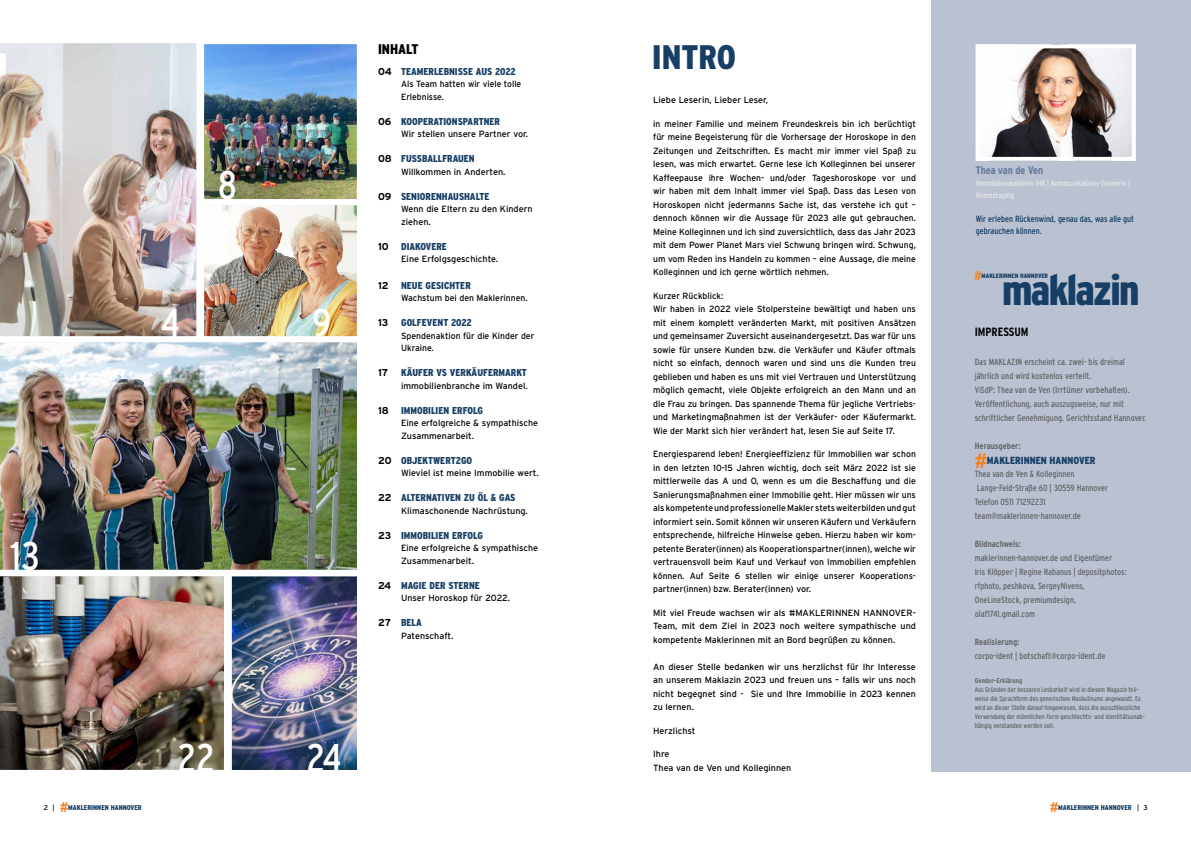
<style>
.page{position:relative;width:1191px;height:842px;background:#fff}
.page>*{position:absolute;margin:0;border:0;box-sizing:border-box;transform-origin:0 0}
.t1{font:900 43px "Interstate Condensed";letter-spacing:-.04em;color:#173f66}
.t2{font:condensed 40px "Interstate";color:#fff}
.t3{font:900 34px "Interstate Condensed";color:#173f66}
.t4{font:900 14px "Interstate Condensed";color:#000}
.t5{font:700 12px "Interstate Condensed";color:#000}
.t6{font:700 11px "Interstate Condensed";color:#617798}
.t7{font:900 10.3px "Interstate Condensed";color:#173f66}
.t8{font:900 10px "Interstate Condensed";color:#173f66}
.t9{font:700 10px "Interstate";color:#000}
.t10{font:9px/13.5px "Interstate";color:#000}
.t11{font:9px/13.5px "Interstate";color:#000;scale:.96 1}
.t12{font:condensed 9px/14px "Interstate";color:#636466}
.t13{font:condensed 9px/12px "Interstate";color:#173f66}
.t14{font:700 9px "Interstate Condensed";color:#636466}
.t15{font:9px/12.5px "Interstate";color:#000;scale:.95 1}
.t16{font:condensed 8px/12px "Interstate";color:#e6e7e8}
.t17{font:condensed 7px/9px "Interstate";color:#636466}
.t18{font:900 7px "Interstate Condensed";color:#173f66}
.t19{font:700 7px "Interstate Condensed";color:#636466}
.t20{font:900 6.3px "Interstate Condensed";color:#173f66}
.s1{font-family:"Interstate";font-weight:700;color:#000}
.s2{font-family:"Arial";font-weight:700;font-size:12.3px;color:#f58220}
.s3{font-family:"Arial";font-weight:700;font-size:20.2px;color:#f58220}
.s4{font-family:"Interstate";font-weight:400;color:#000}
.s5{font-family:"Arial";font-weight:700;font-size:13.7px;color:#f58220}
</style>
<div class="page">
<div style="left:931px;top:0;width:260px;height:771px;background:#bac2d2"></div>
<img style="left:0;top:43px;width:196px;height:293px">
<img style="left:232px;top:576px;width:125px;height:194px">
<img style="left:0;top:576px;width:224px;height:194px">
<img style="left:0;top:342px;width:357px;height:228px">
<img style="left:204px;top:44px;width:153px;height:155px">
<img style="left:204px;top:205px;width:153px;height:131px">
<img style="left:980px;top:49px;width:150px;height:107px">
<div style="left:975px;top:44px;width:160px;height:117px;border:4px solid #fff"></div>
<h2 class="t2" style="left:10px;top:533px;width:31px">13</h2>
<h2 class="t2" style="left:218px;top:163px;width:21px">8</h2>
<h2 class="t2" style="left:161px;top:300px;width:20px">4</h2>
<h2 class="t2" style="left:312px;top:300px;width:20px">9</h2>
<h3 class="t4" style="left:378px;top:42px;width:42px">INHALT</h3>
<p class="t8" style="left:378px;top:66px;width:139px"><span class="s1">04</span> TEAMERLEBNISSE AUS 2022</p>
<p class="t15" style="left:401px;top:78px;width:128px">Als Team hatten wir viele tolle<br>Erlebnisse.</p>
<p class="t8" style="left:378px;top:116px;width:123px"><span class="s1">06</span> KOOPERATIONSPARTNER</p>
<p class="t10" style="left:401px;top:127px;width:129px">Wir stellen unsere Partner vor.</p>
<p class="t8" style="left:378px;top:153px;width:98px"><span class="s1">08</span> FUSSBALLFRAUEN</p>
<p class="t10" style="left:401px;top:165px;width:106px">Willkommen in Anderten.</p>
<p class="t8" style="left:378px;top:191px;width:113px"><span class="s1">09</span> SENIORENHAUSHALTE</p>
<p class="t10" style="left:401px;top:203px;width:133px;line-height:12.5px">Wenn die Eltern zu den Kindern ziehen.</p>
<p class="t8" style="left:378px;top:241px;width:70px"><span class="s1">10</span> DIAKOVERE</p>
<p class="t10" style="left:401px;top:252px;width:99px">Eine Erfolgsgeschichte.</p>
<p class="t8" style="left:378px;top:280px;width:94px"><span class="s1">12</span> NEUE GESICHTER</p>
<p class="t11" style="left:401px;top:291px;width:133px">Wachstum bei den Maklerinnen.</p>
<p class="t9" style="left:378px;top:317px;width:12px">13</p>
<p class="t8" style="left:401px;top:317px;width:72px">GOLFEVENT 2022</p>
<p class="t11" style="left:401px;top:329px;width:140px;line-height:12.5px">Spendenaktion für die Kinder der<br>Ukraine.</p>
<p class="t9" style="left:378px;top:367px;width:12px">17</p>
<p class="t8" style="left:401px;top:367px;width:127px">KÄUFER VS VERKÄUFERMARKT</p>
<p class="t10" style="left:401px;top:379px;width:128px">immobilienbranche im Wandel.</p>
<p class="t8" style="left:378px;top:405px;width:106px"><span class="s1">18</span> IMMOBILIEN ERFOLG</p>
<p class="t10" style="left:401px;top:417px;width:138px;line-height:12.5px">Eine erfolgreiche &amp; sympathische<br>Zusammenarbeit.</p>
<p class="t8" style="left:378px;top:455px;width:96px"><span class="s1">20</span> OBJEKTWERT2GO</p>
<p class="t10" style="left:401px;top:466px;width:139px">Wieviel ist meine Immobilie wert.</p>
<p class="t8" style="left:378px;top:492px;width:139px"><span class="s1">22</span> ALTERNATIVEN ZU ÖL &amp; GAS</p>
<p class="t10" style="left:401px;top:504px;width:128px">Klimaschonende Nachrüstung.</p>
<p class="t8" style="left:378px;top:530px;width:106px"><span class="s1">23</span> IMMOBILIEN ERFOLG</p>
<p class="t10" style="left:401px;top:542px;width:138px;line-height:12.5px">Eine erfolgreiche &amp; sympathische<br>Zusammenarbeit.</p>
<p class="t8" style="left:378px;top:580px;width:103px"><span class="s1">24</span> MAGIE DER STERNE</p>
<p class="t10" style="left:401px;top:591px;width:111px">Unser Horoskop für 2022.</p>
<p class="t8" style="left:378px;top:617px;width:45px"><span class="s1">27</span> BELA</p>
<p class="t10" style="left:401px;top:629px;width:54px">Patenschaft.</p>
<h2 class="t2" style="left:177px;top:735px;width:39px">22</h2>
<h2 class="t2" style="left:306px;top:735px;width:37px">24</h2>
<h3 class="t3" style="left:652px;top:38px;width:85px">INTRO</h3>
<p class="t10" style="left:653px;top:93px;width:116px">Liebe Leserin, Lieber Leser,</p>
<p class="t10" style="left:653px;top:117px;width:264px;text-align:justify">in meiner Familie und meinem Freundeskreis bin ich berüchtigt für meine Begeisterung für die Vorhersage der Horoskope in den Zeitungen und Zeitschriften. Es macht mir immer viel Spaß zu lesen, was mich erwartet. Gerne lese ich Kolleginnen bei unserer Kaffeepause ihre Wochen- und/oder Tageshoroskope vor und wir haben mit dem Inhalt immer viel Spaß. Dass das Lesen von Horoskopen nicht jedermanns Sache ist, das verstehe ich gut – dennoch können wir die Aussage für 2023 alle gut gebrauchen.<br>Meine Kolleginnen und ich sind zuversichtlich, dass das Jahr 2023 mit dem Power Planet Mars viel Schwung bringen wird. Schwung, um vom Reden ins Handeln zu kommen – eine Aussage, die meine Kolleginnen und ich gerne wörtlich nehmen.</p>
<p class="t11" style="left:653px;top:289px;width:275px">Kurzer Rückblick:<br>Wir haben in 2022 viele Stolpersteine bewältigt und haben uns mit einem komplett veränderten Markt, mit positiven Ansätzen und gemeinsamer Zuversicht auseinandergesetzt. Das war für uns sowie für unsere Kunden bzw. die Verkäufer und Käufer oftmals nicht so einfach, dennoch waren und sind uns die Kunden treu geblieben und haben es uns mit viel Vertrauen und Unterstützung möglich gemacht, viele Objekte erfolgreich an den Mann und an die Frau zu bringen. Das spannende Thema für jegliche Vertriebs&shy;und Marketingmaßnahmen ist der Verkäufer- oder Käufermarkt.<br>Wie der Markt sich hier verändert hat, lesen Sie auf Seite 17.</p>
<p class="t11" style="left:653px;top:447px;width:275px;text-align:justify">Energiesparend leben! Energieeffizienz für Immobilien war schon in den letzten 10-15 Jahren wichtig, doch seit März 2022 ist sie mittlerweile das A und O, wenn es um die Beschaffung und die Sanierungsmaßnahmen einer Immobilie geht. Hier müssen wir uns als kompetente und professionelle Makler stets weiterbilden und gut informiert sein. Somit können wir unseren Käufern und Verkäufern entsprechende, hilfreiche Hinweise geben. Hierzu haben wir kom&shy;petente Berater(innen) als Kooperationspartner(innen), welche wir vertrauensvoll beim Kauf und Verkauf von Immobilien empfehlen können. Auf Seite 6 stellen wir einige unserer Kooperations&shy;partner(innen) bzw. Berater(innen) vor.</p>
<p class="t10" style="left:653px;top:606px;width:264px;text-align:justify">Mit viel Freude wachsen wir als #MAKLERINNEN HANNOVER-Team, mit dem Ziel in 2023 noch weitere sympathische und kompetente Maklerinnen mit an Bord begrüßen zu können.</p>
<p class="t10" style="left:653px;top:660px;width:264px;text-align:justify">An dieser Stelle bedanken wir uns herzlichst für Ihr Interesse an unserem Maklazin 2023 und freuen uns – falls wir uns noch nicht begegnet sind - Sie und Ihre Immobilie in 2023 kennen zu lernen.</p>
<p class="t10" style="left:653px;top:724px;width:44px">Herzlichst</p>
<p class="t10" style="left:653px;top:747px;width:140px">Ihre<br>Thea van de Ven und Kolleginnen</p>
<p class="t6" style="left:975px;top:164px;width:69px">Thea van de Ven</p>
<p class="t16" style="left:975px;top:178px;width:156px">Immobilienmaklerin IHK | Kommunikations-Trainerin |<br>Homestaging</p>
<p class="t13" style="left:975px;top:213px;width:160px">Wir erleben Rückenwind, genau das, was alle gut gebrauchen können.</p>
<p class="t20" style="left:974px;top:272px;width:75px"><span class="s2">#</span>MAKLERINNEN HANNOVER</p>
<h1 class="t1" style="left:1002px;top:266px;width:139px">maklazin</h1>
<h3 class="t5" style="left:974px;top:325px;width:55px">IMPRESSUM</h3>
<p class="t12" style="left:974px;top:355px;width:173px">Das MAKLAZIN erscheint ca. zwei- bis dreimal jährlich und wird kostenlos verteilt.<br>ViSdP: Thea van de Ven (Irrtümer vorbehalten).<br>Veröffentlichung, auch auszugsweise, nur mit schriftlicher Genehmigung. Gerichtsstand Hannover.</p>
<p class="t14" style="left:974px;top:441px;width:47px">Herausgeber:</p>
<p class="t12" style="left:974px;top:467px;width:135px">Thea van de Ven &amp; Kolleginnen<br>Lange-Feld-Straße 60 | 30559 Hannover<br>Telefon 0511 71292231 team@maklerinnen-hannover.de</p>
<p class="t14" style="left:974px;top:539px;width:48px">Bildnachweis:</p>
<p class="t12" style="left:974px;top:551px;width:154px">maklerinnen-hannover.de und Eigentümer<br>Iris Klöpper | Regine Rabanus | depositphotos: rfphoto, peshkova, SergeyNivens, OneLineStock, premiumdesign, olaf1741.gmail.com</p>
<p class="t14" style="left:974px;top:637px;width:46px">Realisierung:</p>
<p class="t12" style="left:974px;top:649px;width:132px">corpo-ident | botschaft@corpo-ident.de</p>
<p class="t19" style="left:974px;top:676px;width:49px">Gender-Erklärung</p>
<p class="t17" style="left:974px;top:685px;width:172px">Aus Gründen der besseren Lesbarkeit wird in diesem Magazin teil&shy;weise die Sprachform des generischen Maskulinums angewandt. Es wird an dieser Stelle darauf hingewiesen, dass die ausschliessliche Verwendung der männlichen Form geschlechts- und identitätsunab&shy;hängig verstanden werden soll.</p>
<p class="t7" style="left:975px;top:455px;width:122px"><span class="s3">#</span>MAKLERINNEN HANNOVER</p>
<p class="t18" style="left:44px;top:803px;width:100px"><span class="s4">2 |</span> <span class="s5">#</span>MAKLERINNEN HANNOVER</p>
<p class="t18" style="left:1050px;top:803px;width:99px"><span class="s5">#</span>MAKLERINNEN HANNOVER <span class="s4">| 3</span></p>
</div>
